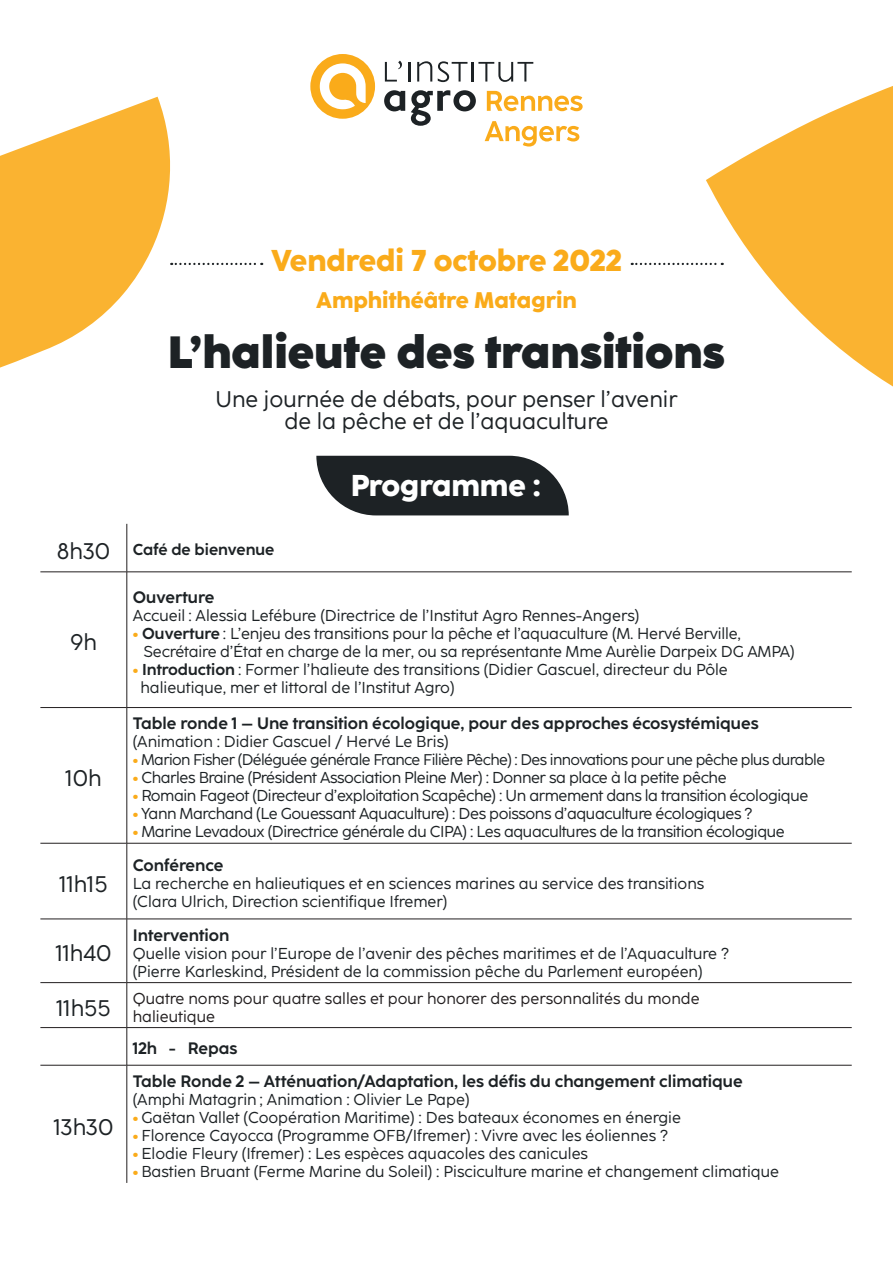
<style>
.page{position:relative;width:893px;height:1263px;background:#fff}
.page>*{position:absolute;margin:0;border:0;box-sizing:border-box;transform-origin:0 0}
.t1{font:800 45px "Coco Sharp";color:#1d2225}
.t2{font:800 30px "Coco Sharp";color:#faab1a}
.t3{font:800 30px "Coco Sharp";color:#fff}
.t4{font:22.5px/22.5px "Coco Sharp";color:#1d2225;text-align:center}
.t5{font:800 22.5px "Coco Sharp";color:#faab1a}
.t6{font:700 16.5px "Coco Sharp";color:#1d2225}
.t7{font:15.75px/18px "Coco Sharp";color:#1d2225}
.t8{font:15.75px "Coco Sharp";letter-spacing:-.025em;color:#1d2225}
.t9{font:15.75px/18px "Coco Sharp";color:#231f20}
.t10{font:700 15.75px "Coco Sharp";color:#1d2225}
.t11{font:15.45px "Coco Sharp";letter-spacing:-.035em;color:#1d2225}
.s1{font-weight:800;color:#faab1a}
.s2{font-weight:700}
</style>
<div class="page">
<svg style="left:0;top:97px;width:177px;height:271px;fill:#fab331"></svg>
<svg style="left:384px;top:90px;width:21px;height:21px"></svg>
<svg style="left:411px;top:90px;width:65px;height:36px"></svg>
<svg style="left:385px;top:61px;width:17px;height:21px"></svg>
<hr style="left:408px;top:62px;width:3px;height:20px;background:#1d2225">
<svg style="left:417px;top:61px;width:15px;height:21px"></svg>
<svg style="left:438px;top:61px;width:29px;height:21px"></svg>
<hr style="left:472px;top:62px;width:2px;height:20px;background:#1d2225">
<svg style="left:478px;top:62px;width:55px;height:20px"></svg>
<svg style="left:310px;top:54px;width:65px;height:65px"></svg>
<svg style="left:487px;top:91px;width:96px;height:20px"></svg>
<svg style="left:485px;top:121px;width:94px;height:26px"></svg>
<svg style="left:171px;top:263px;width:91px;height:2px"></svg>
<svg style="left:632px;top:263px;width:74px;height:2px"></svg>
<svg style="left:316px;top:456px;width:253px;height:59px;background:#34383b"></svg>
<hr style="left:127px;top:524px;width:1px;height:48px;background:#231f20">
<hr style="left:40px;top:572px;width:87px;height:1px;background:#231f20">
<hr style="left:127px;top:572px;width:725px;height:1px;background:#231f20">
<hr style="left:127px;top:572px;width:1px;height:135px;background:#231f20">
<hr style="left:40px;top:707px;width:87px;height:1px;background:#231f20">
<hr style="left:127px;top:707px;width:725px;height:1px;background:#231f20">
<hr style="left:127px;top:708px;width:1px;height:135px;background:#231f20">
<hr style="left:40px;top:843px;width:87px;height:1px;background:#231f20">
<hr style="left:127px;top:843px;width:725px;height:1px;background:#231f20">
<hr style="left:127px;top:843px;width:1px;height:76px;background:#231f20">
<hr style="left:40px;top:919px;width:87px;height:1px;background:#231f20">
<hr style="left:127px;top:919px;width:725px;height:1px;background:#231f20">
<hr style="left:127px;top:919px;width:1px;height:63px;background:#231f20">
<hr style="left:40px;top:982px;width:87px;height:1px;background:#231f20">
<hr style="left:127px;top:982px;width:725px;height:1px;background:#231f20">
<hr style="left:127px;top:983px;width:1px;height:44px;background:#231f20">
<hr style="left:40px;top:1027px;width:87px;height:1px;background:#231f20">
<hr style="left:127px;top:1027px;width:725px;height:1px;background:#231f20">
<hr style="left:127px;top:1028px;width:1px;height:37px;background:#231f20">
<hr style="left:40px;top:1065px;width:87px;height:1px;background:#231f20">
<hr style="left:127px;top:1065px;width:725px;height:1px;background:#231f20">
<hr style="left:127px;top:1065px;width:1px;height:118px;background:#231f20">
<svg style="left:706px;top:86px;width:187px;height:301px;fill:#fab331"></svg>
<p class="t2" style="left:271px;top:243px;width:352px">Vendredi 7 octobre 2022</p>
<p class="t5" style="left:316px;top:287px;width:262px">Amphithéâtre Matagrin</p>
<p class="t1" style="left:168px;top:327px;width:558px">L’halieute des transitions</p>
<p class="t4" style="left:216px;top:388px;width:463px">Une journée de débats, pour penser l’avenir de la pêche et de l’aquaculture</p>
<p class="t4" style="left:57px;top:539px;width:55px">8h30</p>
<p class="t10" style="left:133px;top:541px;width:143px">Café de bienvenue</p>
<p class="t3" style="left:351px;top:468px;width:192px">Programme :</p>
<p class="t4" style="left:70px;top:631px;width:28px">9h</p>
<p class="t4" style="left:66px;top:767px;width:37px">10h</p>
<p class="t4" style="left:60px;top:873px;width:50px">11h15</p>
<p class="t4" style="left:56px;top:942px;width:57px">11h40</p>
<p class="t6" style="left:133px;top:587px;width:83px">Ouverture</p>
<p class="t7" style="left:133px;top:606px;width:508px">Accueil : Alessia Lefébure (Directrice de l’Institut Agro Rennes-Angers)</p>
<p class="t7" style="left:144px;top:624px;width:652px;text-indent:-11px"><span class="s1">•</span> <span class="s2">Ouverture</span> : L’enjeu des transitions pour la pêche et l’aquaculture (M. Hervé Berville,<br>Secrétaire d’État en charge de la mer, ou sa représentante Mme Aurèlie Darpeix DG AMPA)</p>
<p class="t7" style="left:141px;top:660px;width:589px;text-indent:-8px"><span class="s1">•</span> <span class="s2">Introduction</span> : Former l’halieute des transitions (Didier Gascuel, directeur du Pôle halieutique, mer et littoral de l’Institut Agro)</p>
<p class="t6" style="left:133px;top:714px;width:627px">Table ronde 1 – Une transition écologique, pour des approches écosystémiques</p>
<p class="t7" style="left:133px;top:733px;width:317px">(Animation : Didier Gascuel / Hervé Le Bris)</p>
<p class="t11" style="left:133px;top:751px;width:694px"><span class="s1">•</span> Marion Fisher (Déléguée générale France Filière Pêche) : Des innovations pour une pêche plus durable</p>
<p class="t8" style="left:133px;top:768px;width:595px"><span class="s1">•</span> Charles Braine (Président Association Pleine Mer) : Donner sa place à la petite pêche</p>
<p class="t8" style="left:133px;top:786px;width:677px"><span class="s1">•</span> Romain Fageot (Directeur d’exploitation Scapêche) : Un armement dans la transition écologique</p>
<p class="t8" style="left:133px;top:804px;width:621px"><span class="s1">•</span> Yann Marchand (Le Gouessant Aquaculture) : Des poissons d’aquaculture écologiques ?</p>
<p class="t8" style="left:133px;top:822px;width:653px"><span class="s1">•</span> Marine Levadoux (Directrice générale du CIPA) : Les aquacultures de la transition écologique</p>
<p class="t6" style="left:133px;top:855px;width:92px">Conférence</p>
<p class="t7" style="left:133px;top:874px;width:573px">La recherche en halieutiques et en sciences marines au service des transitions (Clara Ulrich, Direction scientifique Ifremer)</p>
<p class="t6" style="left:133px;top:925px;width:98px">Intervention</p>
<p class="t7" style="left:133px;top:944px;width:597px">Quelle vision pour l’Europe de l’avenir des pêches maritimes et de l’Aquaculture ? (Pierre Karleskind, Président de la commission pêche du Parlement européen)</p>
<p class="t4" style="left:57px;top:997px;width:56px">11h55</p>
<p class="t9" style="left:133px;top:989px;width:568px">Quatre noms pour quatre salles et pour honorer des personnalités du monde halieutique</p>
<p class="t6" style="left:133px;top:1039px;width:106px">12h - Repas</p>
<p class="t4" style="left:54px;top:1116px;width:61px">13h30</p>
<p class="t6" style="left:133px;top:1071px;width:611px">Table Ronde 2 – Atténuation/Adaptation, les défis du changement climatique</p>
<p class="t7" style="left:133px;top:1090px;width:338px">(Amphi Matagrin ; Animation : Olivier Le Pape)</p>
<p class="t7" style="left:133px;top:1108px;width:550px"><span class="s1">•</span> Gaëtan Vallet (Coopération Maritime) : Des bateaux économes en énergie</p>
<p class="t7" style="left:133px;top:1126px;width:536px"><span class="s1">•</span> Florence Cayocca (Programme OFB/Ifremer) : Vivre avec les éoliennes ?</p>
<p class="t7" style="left:133px;top:1144px;width:457px"><span class="s1">•</span> Elodie Fleury (Ifremer) : Les espèces aquacoles des canicules</p>
<p class="t7" style="left:133px;top:1162px;width:648px"><span class="s1">•</span> Bastien Bruant (Ferme Marine du Soleil) : Pisciculture marine et changement climatique</p>
</div>
